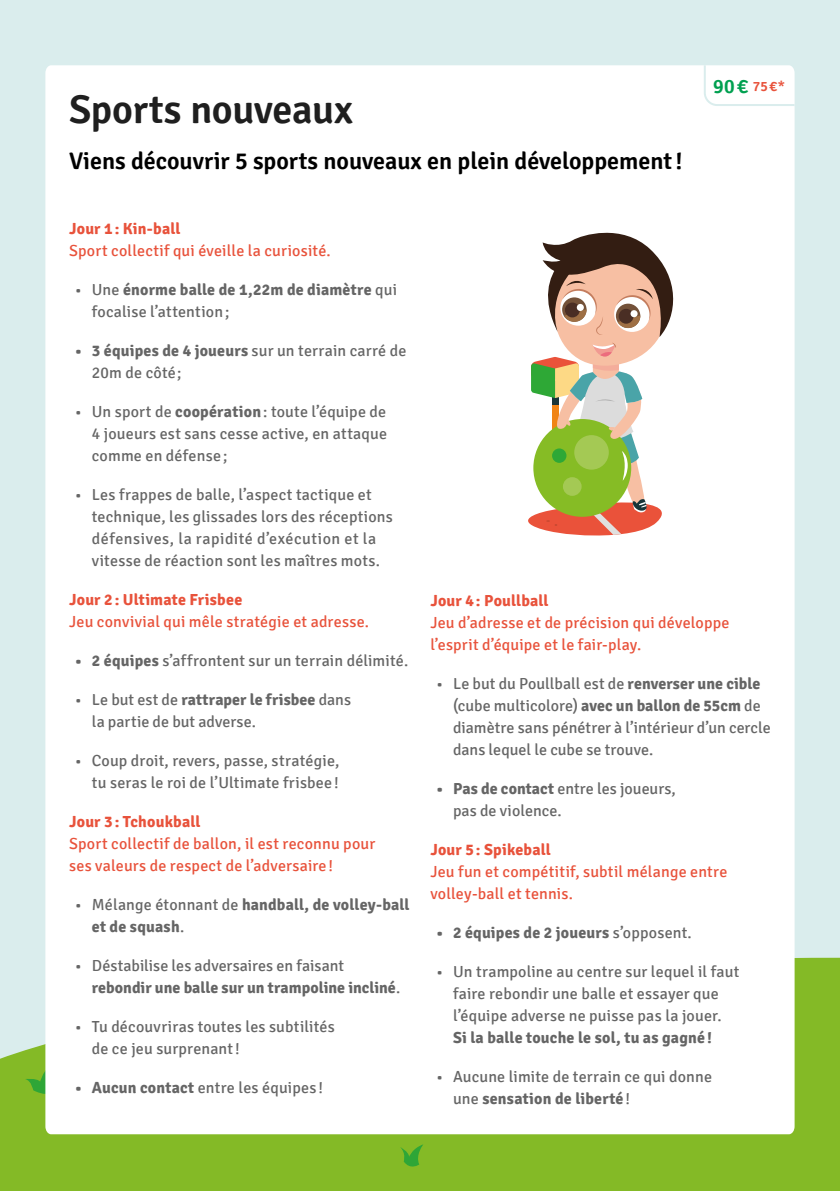
<style>
.page{position:relative;width:840px;height:1191px;background:#fff}
.page>*{position:absolute;margin:0;border:0;box-sizing:border-box;transform-origin:0 0}
.t1{font:600 40px "Signika";letter-spacing:-.01em;color:#1f1f1f}
.t2{font:600 24px "Signika";color:#000}
.t3{font:16px/22px "Signika";letter-spacing:.01em;color:#656565}
.t4{font:16px/22px "Signika";letter-spacing:.01em;color:#e8523b}
.t5{font:700 16px/22px "Signika";letter-spacing:.01em;color:#656565}
.t6{font:700 16px "Signika";letter-spacing:.01em;color:#e8523b}
.t7{font:600 14px "Signika";color:#e8523b}
.s1{font-size:20px;color:#00a050}
.s2{font-weight:400}
.s3{font-weight:700}
</style>
<div class="page">
<div style="left:0;top:0;width:839px;height:1191px;background:#daeded"></div>
<svg style="left:0;top:957px;width:839px;height:234px;background:#8cbe38"></svg>
<svg style="left:25px;top:1065px;width:20px;height:35px"></svg>
<svg style="left:794px;top:123px;width:1px;height:43px"></svg>
<div style="left:45px;top:65px;width:749px;height:1069px;background:#fff"></div>
<div style="left:553px;top:249px;width:113px;height:117px;background:#f7bfa3;border-radius:55px"></div>
<svg style="left:518px;top:343px;width:164px;height:198px;background:#d3d1a7"></svg>
<svg style="left:524px;top:223px;width:156px;height:114px"></svg>
<svg style="left:702px;top:65px;width:93px;height:42px;background:#fcfdfd"></svg>
<svg style="left:400px;top:1144px;width:23px;height:26px"></svg>
<h1 class="t1" style="left:69px;top:86px;width:285px">Sports nouveaux</h1>
<h2 class="t2" style="left:69px;top:146px;width:614px">Viens découvrir 5 sports nouveaux en plein développement!</h2>
<p class="t7" style="left:712px;top:78px;width:73px"><span class="s1">90€</span> 75€*</p>
<p class="t6" style="left:69px;top:219px;width:113px">Jour 1: Kin-ball</p>
<p class="t4" style="left:69px;top:239px;width:263px">Sport collectif qui éveille la curiosité.</p>
<p class="t5" style="left:92px;top:278px;width:306px;text-indent:-17px"><span class="s2">• Une</span> énorme balle de 1,22m de diamètre <span class="s2">qui focalise l’attention;</span></p>
<p class="t3" style="left:92px;top:339px;width:316px;text-indent:-17px"><span class="s3">• 3 équipes de 4 joueurs</span> sur un terrain carré de<br>20m de côté;</p>
<p class="t3" style="left:92px;top:401px;width:297px;text-align:justify;text-indent:-17px">• Un sport de <span class="s3">coopération</span>: toute l’équipe de 4 joueurs est sans cesse active, en attaque comme en défense;</p>
<p class="t3" style="left:92px;top:484px;width:302px;text-indent:-17px">• Les frappes de balle, l’aspect tactique et technique, les glissades lors des réceptions défensives, la rapidité d’exécution et la vitesse de réaction sont les maîtres mots.</p>
<p class="t6" style="left:69px;top:590px;width:174px">Jour 2: Ultimate Frisbee</p>
<p class="t4" style="left:69px;top:611px;width:301px">Jeu convivial qui mêle stratégie et adresse.</p>
<p class="t3" style="left:75px;top:650px;width:335px"><span class="s3">• 2 équipes</span> s’affrontent sur un terrain délimité.</p>
<p class="t3" style="left:92px;top:689px;width:261px;text-indent:-17px">• Le but est de <span class="s3">rattraper le frisbee</span> dans la partie de but adverse.</p>
<p class="t3" style="left:75px;top:750px;width:266px;text-align:right">• Coup droit, revers, passe, stratégie,… tu seras le roi de l’Ultimate frisbee!</p>
<p class="t6" style="left:69px;top:812px;width:133px">Jour 3: Tchoukball</p>
<p class="t4" style="left:69px;top:833px;width:307px">Sport collectif de ballon, il est reconnu pour ses valeurs de respect de l’adversaire !</p>
<p class="t5" style="left:92px;top:893px;width:319px;text-indent:-17px"><span class="s2">• Mélange étonnant de</span> handball, de volley-ball et de squash<span class="s2">.</span></p>
<p class="t5" style="left:92px;top:955px;width:310px;text-indent:-17px"><span class="s2">• Déstabilise les adversaires en faisant </span>rebondir une balle sur un trampoline incliné<span class="s2">.</span></p>
<p class="t3" style="left:92px;top:1016px;width:244px;text-indent:-17px">• Tu découvriras toutes les subtilités de ce jeu surprenant!</p>
<p class="t3" style="left:75px;top:1077px;width:249px"><span class="s3">• Aucun contact</span> entre les équipes !</p>
<p class="t6" style="left:430px;top:590px;width:120px">Jour 4: Poullball</p>
<p class="t4" style="left:430px;top:611px;width:300px">Jeu d’adresse et de précision qui développe l’esprit d’équipe et le fair-play.</p>
<p class="t3" style="left:453px;top:672px;width:319px;text-indent:-17px">• Le but du Poullball est de <span class="s3">renverser une cible </span>(cube multicolore) <span class="s3">avec un ballon de 55cm</span> de diamètre sans pénétrer à l’intérieur d’un cercle dans lequel le cube se trouve.</p>
<p class="t3" style="left:453px;top:777px;width:224px;text-indent:-17px"><span class="s3">• Pas de contact</span> entre les joueurs, pas de violence.</p>
<p class="t6" style="left:430px;top:839px;width:122px">Jour 5: Spikeball</p>
<p class="t4" style="left:430px;top:860px;width:298px">Jeu fun et compétitif, subtil mélange entre volley-ball et tennis.</p>
<p class="t5" style="left:436px;top:921px;width:257px">• 2 équipes de 2 joueurs <span class="s2">s’opposent.</span></p>
<p class="t3" style="left:436px;top:960px;width:305px;text-align:center">• Un trampoline au centre sur lequel il faut faire rebondir une balle et essayer que l’équipe adverse ne puisse pas la jouer.</p>
<p class="t5" style="left:453px;top:1026px;width:260px">Si la balle touche le sol, tu as gagné !</p>
<p class="t3" style="left:453px;top:1065px;width:260px;text-indent:-17px">• Aucune limite de terrain ce qui donne une <span class="s3">sensation de liberté</span> !</p>
</div>
